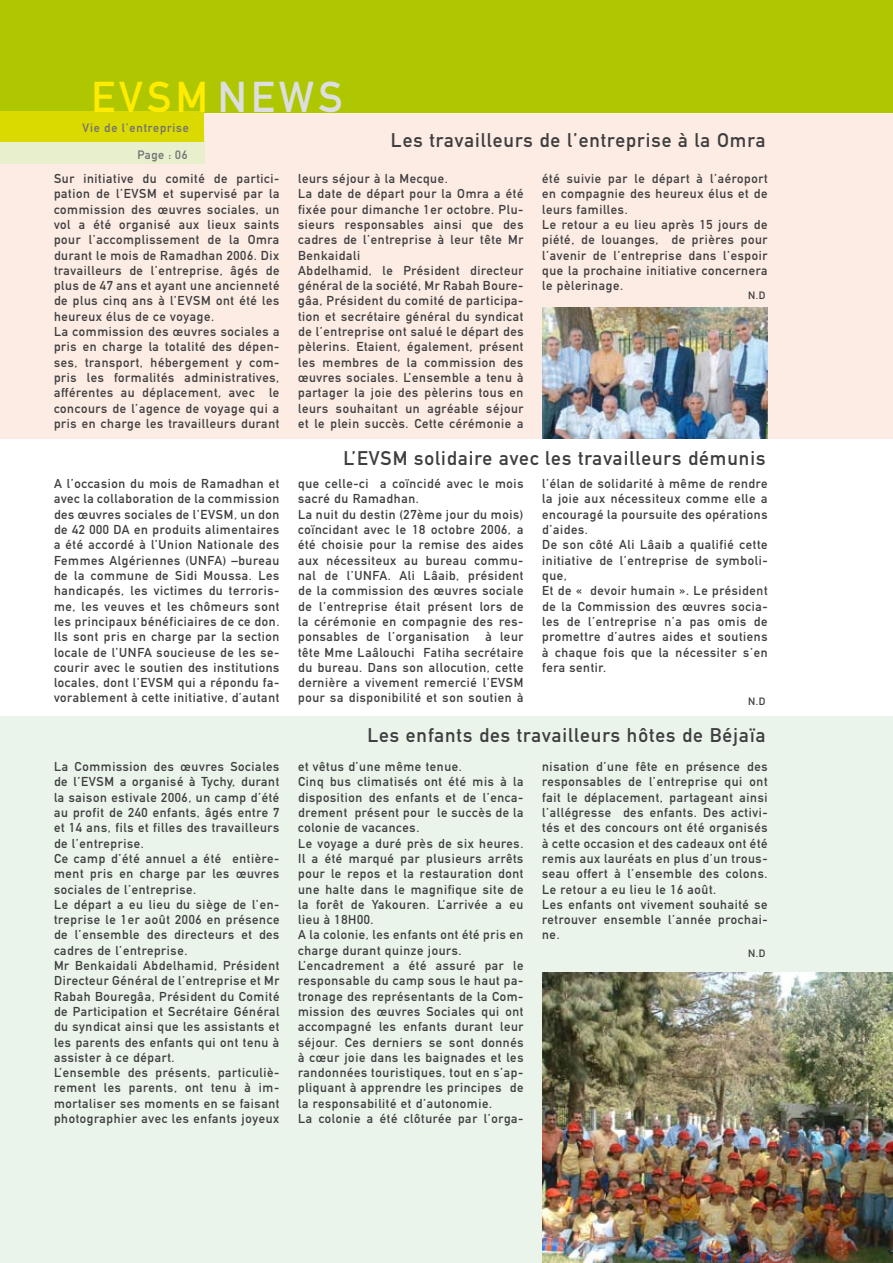
<style>
.page{position:relative;width:893px;height:1263px;background:#fff}
.page>*{position:absolute;margin:0;border:0;box-sizing:border-box;transform-origin:0 0}
.t1{font:42.45px "DIN Mittelschrift Std";letter-spacing:.1em;color:#ffec00}
.t2{font:19.5px "DIN Mittelschrift Std";letter-spacing:.05em;color:#3e3e40}
.t3{font:12.75px/15.3px "DIN Mittelschrift Std";letter-spacing:.05em;color:#3e3e40}
.t4{font:12px "DIN Mittelschrift Std";letter-spacing:.07em;color:#707173}
.t5{font:10.5px "DIN Mittelschrift Std";color:#3e3e40}
.s1{color:#dddedf}
</style>
<div class="page">
<div style="left:0;top:716px;width:893px;height:547px;background:#ebf4eb"></div>
<div style="left:0;top:111px;width:893px;height:328px;background:#fdece3"></div>
<div style="left:0;top:0;width:893px;height:112px;background:#aec700"></div>
<div style="left:0;top:135px;width:204px;height:29px;background:#e7efcd"></div>
<div style="left:1px;top:112px;width:203px;height:30px;background:#dad900"></div>
<img style="left:543px;top:307px;width:224px;height:132px">
<img style="left:543px;top:973px;width:350px;height:290px">
<h1 class="t1" style="left:91px;top:73px;width:253px">EVSM <span class="s1">NEWS</span></h1>
<p class="t4" style="left:82px;top:120px;width:108px">Vie de l’entreprise</p>
<p class="t4" style="left:137px;top:148px;width:52px">Page : 06</p>
<h2 class="t2" style="left:391px;top:128px;width:376px">Les travailleurs de l’entreprise à la Omra</h2>
<p class="t3" style="left:54px;top:171px;width:227px">Sur initiative du comité de partici&shy;pation de l’EVSM et supervisé par la commission des œuvres sociales, un vol a été organisé aux lieux saints pour l’accomplissement de la Omra durant le mois de Ramadhan 2006. Dix travailleurs de l’entreprise, âgés de plus de 47 ans et ayant une ancienneté de plus cinq ans à l’EVSM ont été les heureux élus de ce voyage.<br>La commission des œuvres sociales a pris en charge la totalité des dépen&shy;ses, transport, hébergement y com&shy;pris les formalités administratives, afférentes au déplacement, avec le concours de l’agence de voyage qui a pris en charge les travailleurs durant</p>
<p class="t3" style="left:298px;top:171px;width:227px">leurs séjour à la Mecque.<br>La date de départ pour la Omra a été fixée pour dimanche 1er octobre. Plu&shy;sieurs responsables ainsi que des cadres de l’entreprise à leur tête Mr Benkaidali<br>Abdelhamid, le Président directeur général de la société, Mr Rabah Boure&shy;gâa, Président du comité de participa&shy;tion et secrétaire général du syndicat de l’entreprise ont salué le départ des pèlerins. Etaient, également, présent les membres de la commission des œuvres sociales. L’ensemble a tenu à partager la joie des pèlerins tous en leurs souhaitant un agréable séjour et le plein succès. Cette cérémonie a</p>
<p class="t3" style="left:542px;top:171px;width:227px">été suivie par le départ à l’aéroport en compagnie des heureux élus et de leurs familles.<br>Le retour a eu lieu après 15 jours de piété, de louanges, de prières pour l’avenir de l’entreprise dans l’espoir que la prochaine initiative concernera le pèlerinage.</p>
<p class="t5" style="left:748px;top:289px;width:19px">N.D</p>
<h2 class="t2" style="left:343px;top:446px;width:423px">L’EVSM solidaire avec les travailleurs démunis</h2>
<p class="t3" style="left:54px;top:476px;width:227px;text-align:justify">A l’occasion du mois de Ramadhan et avec la collaboration de la commission des œuvres sociales de l’EVSM, un don de 42 000 DA en produits alimentaires a été accordé à l’Union Nationale des Femmes Algériennes (UNFA) –bureau de la commune de Sidi Moussa. Les handicapés, les victimes du terroris&shy;me, les veuves et les chômeurs sont les principaux bénéficiaires de ce don.<br>Ils sont pris en charge par la section locale de l’UNFA soucieuse de les se&shy;courir avec le soutien des institutions locales, dont l’EVSM qui a répondu fa&shy;vorablement à cette initiative, d’autant</p>
<p class="t3" style="left:298px;top:476px;width:227px">que celle-ci a coïncidé avec le mois sacré du Ramadhan.<br>La nuit du destin (27ème jour du mois) coïncidant avec le 18 octobre 2006, a été choisie pour la remise des aides aux nécessiteux au bureau commu&shy;nal de l’UNFA. Ali Lâaib, président de la commission des œuvres sociale de l’entreprise était présent lors de la cérémonie en compagnie des res&shy;ponsables de l’organisation</p>
<p class="t3" style="left:298px;top:629px;width:227px;text-align:justify;text-indent:187px">à leur tête Mme Laâlouchi Fatiha secrétaire du bureau. Dans son allocution, cette dernière a vivement remercié l’EVSM pour sa disponibilité et son soutien à</p>
<p class="t3" style="left:542px;top:476px;width:227px">l’élan de solidarité à même de rendre la joie aux nécessiteux comme elle a encouragé la poursuite des opérations d’aides.<br>De son côté Ali Lâaib a qualifié cette initiative de l’entreprise de symboli&shy;que,<br>Et de « devoir humain ». Le président de la Commission des œuvres socia&shy;les de l’entreprise n’a pas omis de promettre d’autres aides et soutiens à chaque fois que la nécessiter s’en fera sentir.</p>
<p class="t5" style="left:748px;top:695px;width:19px">N.D</p>
<h2 class="t2" style="left:367px;top:724px;width:400px">Les enfants des travailleurs hôtes de Béjaïa</h2>
<p class="t3" style="left:54px;top:759px;width:227px">La Commission des œuvres Sociales de l’EVSM a organisé à Tychy, durant la saison estivale 2006, un camp d’été au profit de 240 enfants, âgés entre 7 et 14 ans, fils et filles des travailleurs de l’entreprise.<br>Ce camp d’été annuel a été entière&shy;ment pris en charge par les œuvres sociales de l’entreprise.<br>Le départ a eu lieu du siège de l’en&shy;treprise le 1er août 2006 en présence de l’ensemble des directeurs et des cadres de l’entreprise.<br>Mr Benkaidali Abdelhamid, Président Directeur Général de l’entreprise et Mr Rabah Bouregâa, Président du Comité de Participation et Secrétaire Général du syndicat ainsi que les assistants et les parents des enfants qui ont tenu à assister à ce départ.<br>L’ensemble des présents, particuliè&shy;rement les parents, ont tenu à im&shy;mortaliser ses moments en se faisant photographier avec les enfants joyeux</p>
<p class="t3" style="left:298px;top:759px;width:227px">et vêtus d’une même tenue.<br>Cinq bus climatisés ont été mis à la disposition des enfants et de l’enca&shy;drement présent pour le succès de la colonie de vacances.<br>Le voyage a duré près de six heures.<br>Il a été marqué par plusieurs arrêts pour le repos et la restauration dont une halte dans le magnifique site de la forêt de Yakouren. L’arrivée a eu lieu à 18H00.<br>A la colonie, les enfants ont été pris en charge durant quinze jours.<br>L’encadrement a été assuré par le responsable du camp sous le haut pa&shy;tronage des représentants de la Com&shy;mission des œuvres Sociales qui ont accompagné les enfants durant leur séjour. Ces derniers se sont donnés à cœur joie dans les baignades et les randonnées touristiques, tout en s’ap&shy;pliquant à apprendre les principes de la responsabilité et d’autonomie.<br>La colonie a été clôturée par l’orga-</p>
<p class="t3" style="left:542px;top:759px;width:227px">nisation d’une fête en présence des responsables de l’entreprise qui ont fait le déplacement, partageant ainsi l’allégresse des enfants. Des activi&shy;tés et des concours ont été organisés à cette occasion et des cadeaux ont été remis aux lauréats en plus d’un trous&shy;seau offert à l’ensemble des colons.<br>Le retour a eu lieu le 16 août.<br>Les enfants ont vivement souhaité se retrouver ensemble l’année prochai&shy;ne.</p>
<p class="t5" style="left:748px;top:947px;width:19px">N.D</p>
</div>
